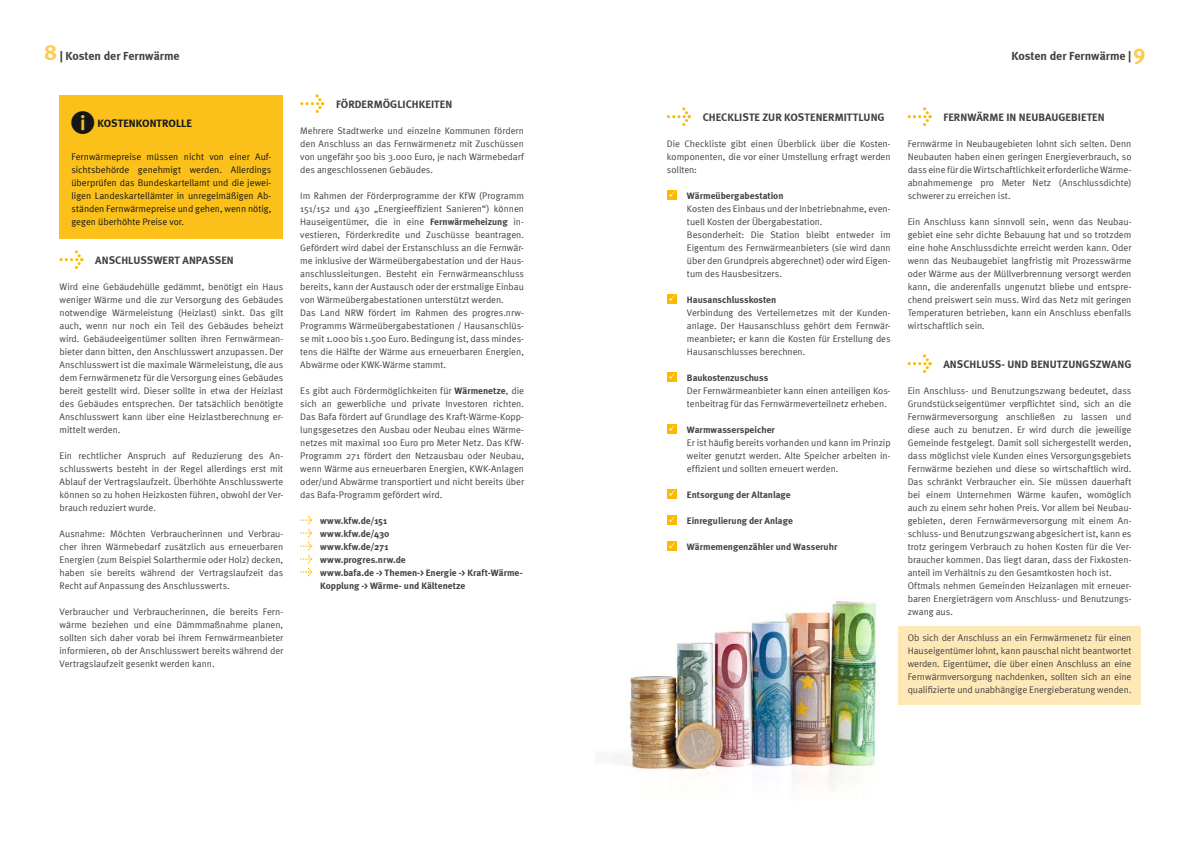
<style>
.page{position:relative;width:1191px;height:842px;background:#fff}
.page>*{position:absolute;margin:0;border:0;box-sizing:border-box;transform-origin:0 0}
.t1{font:700 12px "Meta";letter-spacing:-.005em;color:#414140}
.t2{font:700 11px "Meta";letter-spacing:.005em;color:#414140}
.t3{font:700 11px "Meta";letter-spacing:.005em;color:#151616}
.t4{font:9.5px/13px "Meta Normal";color:#414140;text-align:justify}
.t5{font:700 9.5px/13px "Meta";color:#414140}
.t6{font:9.5px/13px "Meta Normal";color:#151616;text-align:justify}
.s1{font-size:22px;color:#ffca4d}
.s2{font-family:"Meta";font-weight:700}
</style>
<div class="page">
<img style="left:608px;top:601px;width:303px;height:188px">
<div style="left:898px;top:626px;width:243px;height:78px;background:#ffe8b7"></div>
<div style="left:60px;top:95px;width:223px;height:143px;background:#fbc11a"></div>
<svg style="left:667px;top:107px;width:24px;height:19px"></svg>
<svg style="left:907px;top:107px;width:24px;height:19px"></svg>
<svg style="left:907px;top:354px;width:24px;height:19px"></svg>
<svg style="left:60px;top:250px;width:23px;height:19px"></svg>
<svg style="left:300px;top:94px;width:24px;height:19px"></svg>
<svg style="left:300px;top:516px;width:12px;height:60px"></svg>
<div style="left:667px;top:190px;width:9px;height:9px;background:#fbba00"></div>
<svg style="left:669px;top:191px;width:6px;height:6px"></svg>
<div style="left:667px;top:294px;width:9px;height:9px;background:#fbba00"></div>
<svg style="left:669px;top:295px;width:6px;height:6px"></svg>
<div style="left:667px;top:372px;width:9px;height:9px;background:#fbba00"></div>
<svg style="left:669px;top:373px;width:6px;height:6px"></svg>
<div style="left:667px;top:424px;width:9px;height:9px;background:#fbba00"></div>
<svg style="left:669px;top:425px;width:6px;height:6px"></svg>
<div style="left:667px;top:489px;width:9px;height:9px;background:#fbba00"></div>
<svg style="left:669px;top:490px;width:6px;height:6px"></svg>
<div style="left:667px;top:515px;width:9px;height:9px;background:#fbba00"></div>
<svg style="left:669px;top:516px;width:6px;height:6px"></svg>
<div style="left:667px;top:542px;width:9px;height:9px;background:#fbba00"></div>
<svg style="left:669px;top:543px;width:6px;height:5px"></svg>
<p class="t1" style="left:44px;top:49px;width:137px"><span class="s1">8</span> | Kosten der Fernwärme</p>
<p class="t1" style="left:1011px;top:49px;width:135px">Kosten der Fernwärme | <span class="s1">9</span></p>
<p class="t3" style="left:98px;top:117px;width:96px">KOSTENKONTROLLE</p>
<p class="t6" style="left:71px;top:150px;width:201px">Fernwärmepreise müssen nicht von einer Auf&shy;sichtsbehörde genehmigt werden. Allerdings überprüfen das Bundeskartellamt und die jewei&shy;ligen Landeskartellämter in unregelmäßigen Ab&shy;ständen Fernwärmepreise und gehen, wenn nötig, gegen überhöhte Preise vor.</p>
<p class="t2" style="left:95px;top:254px;width:140px">ANSCHLUSSWERT ANPASSEN</p>
<p class="t4" style="left:60px;top:280px;width:225px">Wird eine Gebäudehülle gedämmt, benötigt ein Haus weniger Wärme und die zur Versorgung des Gebäudes notwendige Wärmeleistung (Heizlast) sinkt. Das gilt auch, wenn nur noch ein Teil des Gebäudes beheizt wird. Gebäudeeigentümer sollten ihren Fernwärmean&shy;bieter dann bitten, den Anschlusswert anzupassen. Der Anschlusswert ist die maximale Wärmeleistung, die aus dem Fernwärmenetz für die Versorgung eines Gebäudes bereit gestellt wird. Dieser sollte in etwa der Heizlast des Gebäudes entsprechen. Der tatsächlich benötigte Anschlusswert kann über eine Heizlastberechnung er&shy;mittelt werden.</p>
<p class="t4" style="left:60px;top:449px;width:225px">Ein rechtlicher Anspruch auf Reduzierung des An&shy;schlusswerts besteht in der Regel allerdings erst mit Ablauf der Vertragslaufzeit. Überhöhte Anschlusswerte können so zu hohen Heizkosten führen, obwohl der Ver&shy;brauch reduziert wurde.</p>
<p class="t4" style="left:60px;top:527px;width:225px">Ausnahme: Möchten Verbraucherinnen und Verbrau&shy;cher ihren Wärmebedarf zusätzlich aus erneuerbaren Energien (zum Beispiel Solarthermie oder Holz) decken, haben sie bereits während der Vertragslaufzeit das Recht auf Anpassung des Anschlusswerts.</p>
<p class="t4" style="left:60px;top:605px;width:225px">Verbraucher und Verbraucherinnen, die bereits Fern&shy;wärme beziehen und eine Dämmmaßnahme planen, sollten sich daher vorab bei ihrem Fernwärmeanbieter informieren, ob der Anschlusswert bereits während der Vertragslaufzeit gesenkt werden kann.</p>
<p class="t2" style="left:336px;top:98px;width:118px">FÖRDERMÖGLICHKEITEN</p>
<p class="t4" style="left:300px;top:124px;width:225px">Mehrere Stadtwerke und einzelne Kommunen fördern den Anschluss an das Fernwärmenetz mit Zuschüssen von ungefähr 500 bis 3.000 Euro, je nach Wärmebedarf des angeschlossenen Gebäudes.</p>
<p class="t4" style="left:300px;top:189px;width:225px;text-align:left">Im Rahmen der Förderprogramme der KfW (Programm 151/152 und 430 „Energieeffizient Sanieren“) können Hauseigentümer, die in eine <span class="s2">Fernwärmeheizung</span> in&shy;vestieren, Förderkredite und Zuschüsse beantragen.<br>Gefördert wird dabei der Erstanschluss an die Fernwär&shy;me inklusive der Wärmeübergabestation und der Haus&shy;anschlussleitungen. Besteht ein Fernwärmeanschluss bereits, kann der Austausch oder der erstmalige Einbau von Wärmeübergabestationen unterstützt werden.<br>Das Land NRW fördert im Rahmen des progres.nrw-Programms Wärmeübergabestationen / Hausanschlüs&shy;se mit 1.000 bis 1.500 Euro. Bedingung ist, dass mindes&shy;tens die Hälfte der Wärme aus erneuerbaren Energien, Abwärme oder KWK-Wärme stammt.</p>
<p class="t4" style="left:300px;top:384px;width:225px">Es gibt auch Fördermöglichkeiten für <span class="s2">Wärmenetze</span>, die sich an gewerbliche und private Investoren richten.<br>Das Bafa fördert auf Grundlage des Kraft-Wärme-Kopp&shy;lungsgesetzes den Ausbau oder Neubau eines Wärme&shy;netzes mit maximal 100 Euro pro Meter Netz. Das KfW-Programm 271 fördert den Netzausbau oder Neubau, wenn Wärme aus erneuerbaren Energien, KWK-Anlagen oder/und Abwärme transportiert und nicht bereits über das Bafa-Programm gefördert wird.</p>
<p class="t5" style="left:320px;top:514px;width:204px">www.kfw.de/151<br>www.kfw.de/430<br>www.kfw.de/271<br>www.progres.nrw.de<br>www.bafa.de -&gt; Themen-&gt; Energie -&gt; Kraft-Wärme-<br>Kopplung -&gt; Wärme- und Kältenetze</p>
<p class="t2" style="left:702px;top:111px;width:183px">CHECKLISTE ZUR KOSTENERMITTLUNG</p>
<p class="t4" style="left:667px;top:137px;width:225px">Die Checkliste gibt einen Überblick über die Kosten&shy;komponenten, die vor einer Umstellung erfragt werden sollten:</p>
<p class="t5" style="left:687px;top:189px;width:98px">Wärmeübergabestation</p>
<p class="t4" style="left:687px;top:202px;width:205px;text-align:left">Kosten des Einbaus und der Inbetriebnahme, even&shy;tuell Kosten der Übergabestation.<br>Besonderheit: Die Station bleibt entweder im Eigentum des Fernwärmeanbieters (sie wird dann über den Grundpreis abgerechnet) oder wird Eigen&shy;tum des Hausbesitzers.</p>
<p class="t5" style="left:687px;top:293px;width:91px">Hausanschlusskosten</p>
<p class="t4" style="left:687px;top:306px;width:205px">Verbindung des Verteilernetzes mit der Kunden&shy;anlage. Der Hausanschluss gehört dem Fernwär&shy;meanbieter; er kann die Kosten für Erstellung des Hausanschlusses berechnen.</p>
<p class="t5" style="left:687px;top:371px;width:83px">Baukostenzuschuss</p>
<p class="t4" style="left:687px;top:384px;width:205px">Der Fernwärmeanbieter kann einen anteiligen Kos&shy;tenbeitrag für das Fernwärmeverteilnetz erheben.</p>
<p class="t5" style="left:687px;top:423px;width:89px">Warmwasserspeicher</p>
<p class="t4" style="left:687px;top:436px;width:205px">Er ist häufig bereits vorhanden und kann im Prinzip weiter genutzt werden. Alte Speicher arbeiten in&shy;effizient und sollten erneuert werden.</p>
<p class="t5" style="left:687px;top:488px;width:105px">Entsorgung der Altanlage</p>
<p class="t5" style="left:687px;top:514px;width:107px">Einregulierung der Anlage</p>
<p class="t5" style="left:687px;top:540px;width:152px">Wärmemengenzähler und Wasseruhr</p>
<p class="t2" style="left:943px;top:111px;width:163px">FERNWÄRME IN NEUBAUGEBIETEN</p>
<p class="t4" style="left:907px;top:137px;width:225px">Fernwärme in Neubaugebieten lohnt sich selten. Denn Neubauten haben einen geringen Energieverbrauch, so dass eine für die Wirtschaftlichkeit erforderliche Wärme&shy;abnahmemenge pro Meter Netz (Anschlussdichte) schwerer zu erreichen ist.</p>
<p class="t4" style="left:907px;top:215px;width:225px">Ein Anschluss kann sinnvoll sein, wenn das Neubau&shy;gebiet eine sehr dichte Bebauung hat und so trotzdem eine hohe Anschlussdichte erreicht werden kann. Oder wenn das Neubaugebiet langfristig mit Prozesswärme oder Wärme aus der Müllverbrennung versorgt werden kann, die anderenfalls ungenutzt bliebe und entspre&shy;chend preiswert sein muss. Wird das Netz mit geringen Temperaturen betrieben, kann ein Anschluss ebenfalls wirtschaftlich sein.</p>
<p class="t2" style="left:943px;top:358px;width:189px">ANSCHLUSS- UND BENUTZUNGSZWANG</p>
<p class="t4" style="left:907px;top:384px;width:225px;text-align:left">Ein Anschluss- und Benutzungszwang bedeutet, dass Grundstückseigentümer verpflichtet sind, sich an die Fernwärmeversorgung anschließen zu lassen und diese auch zu benutzen. Er wird durch die jeweilige Gemeinde festgelegt. Damit soll sichergestellt werden, dass möglichst viele Kunden eines Versorgungsgebiets Fernwärme beziehen und diese so wirtschaftlich wird.<br>Das schränkt Verbraucher ein. Sie müssen dauerhaft bei einem Unternehmen Wärme kaufen, womöglich auch zu einem sehr hohen Preis. Vor allem bei Neubau&shy;gebieten, deren Fernwärmeversorgung mit einem An&shy;schluss- und Benutzungszwang abgesichert ist, kann es trotz geringem Verbrauch zu hohen Kosten für die Ver&shy;braucher kommen. Das liegt daran, dass der Fixkosten&shy;anteil im Verhältnis zu den Gesamtkosten hoch ist.<br>Oftmals nehmen Gemeinden Heizanlagen mit erneuer&shy;baren Energieträgern vom Anschluss- und Benutzungs&shy;zwang aus.</p>
<p class="t4" style="left:907px;top:631px;width:225px">Ob sich der Anschluss an ein Fernwärmenetz für einen Hauseigentümer lohnt, kann pauschal nicht beantwortet werden. Eigentümer, die über einen Anschluss an eine Fernwärmversorgung nachdenken, sollten sich an eine qualifizierte und unabhängige Energieberatung wenden.</p>
</div>
